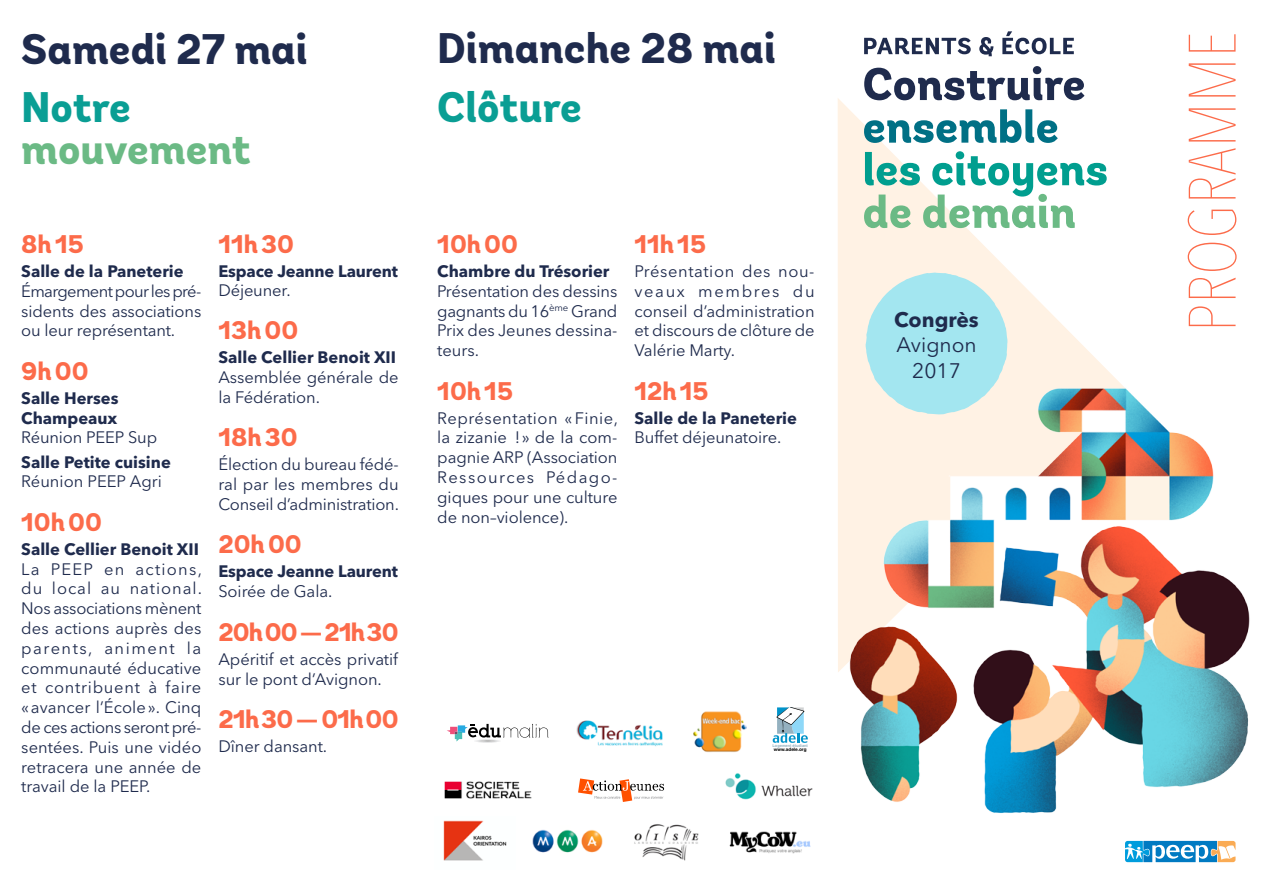
<style>
.page{position:relative;width:1263px;height:893px;background:#fff}
.page>*{position:absolute;margin:0;border:0;box-sizing:border-box;transform-origin:0 0}
.t1{font:200 condensed 66.15px "Avenir Next LT Pro";color:#fc6b4a}
.t2{font:800 42.75px "Andes";color:#1f2b4d}
.t3{font:800 42.75px "Andes";letter-spacing:-.005em;color:#0a9e94}
.t4{font:800 42.75px "Andes";color:#6bba85}
.t5{font:800 25.5px "Andes";color:#fc6b4a}
.t6{font:800 25.5px "Andes";letter-spacing:-.035em;color:#fc6b4a}
.t7{font:800 25.5px "Andes";letter-spacing:-.025em;color:#fc6b4a}
.t8{font:20.85px/25px "Avenir Next LT Pro";color:#1f2b4d;text-align:center}
.t9{font:700 20.85px "Avenir Next LT Pro";color:#1f2b4d}
.t10{font:16.5px/19.8px "Avenir Next LT Pro";letter-spacing:-.005em;color:#1f2b4d;text-align:justify}
.t11{font:700 16.5px/19.8px "Avenir Next LT Pro";color:#1f2b4d}
.t12{font:700 4.65px "Helvetica";color:#000}
.t13{font:700 3.9px "Helvetica";color:#94b1c0}
</style>
<div class="page">
<svg style="left:838px;top:98px;width:260px;height:263px;fill:#fff2e4"></svg>
<svg style="left:864px;top:38px;width:107px;height:16px"></svg>
<svg style="left:979px;top:37px;width:14px;height:19px"></svg>
<svg style="left:1002px;top:31px;width:72px;height:23px"></svg>
<svg style="left:864px;top:66px;width:220px;height:34px"></svg>
<svg style="left:864px;top:109px;width:194px;height:34px"></svg>
<svg style="left:864px;top:151px;width:243px;height:77px"></svg>
<img style="left:1127px;top:842px;width:109px;height:21px">
<svg style="left:1125px;top:842px;width:110px;height:20px"></svg>
<svg style="left:865px;top:272px;width:143px;height:89px;background:#b4e8ed"></svg>
<img style="left:838px;top:361px;width:412px;height:481px">
<hr style="left:473px;top:739px;width:28px;height:4px;background:#ebebec;border-radius:50%">
<svg style="left:447px;top:724px;width:101px;height:18px"></svg>
<img style="left:725px;top:773px;width:88px;height:27px">
<img style="left:576px;top:720px;width:87px;height:27px">
<img style="left:445px;top:781px;width:86px;height:18px">
<svg style="left:578px;top:778px;width:86px;height:24px"></svg>
<img style="left:634px;top:824px;width:65px;height:37px">
<img style="left:729px;top:831px;width:82px;height:23px">
<img style="left:693px;top:711px;width:54px;height:41px">
<svg style="left:773px;top:707px;width:35px;height:36px"></svg>
<img style="left:532px;top:829px;width:71px;height:24px">
<img style="left:443px;top:820px;width:64px;height:41px">
<h2 class="t2" style="left:21px;top:22px;width:288px">Samedi 27 mai</h2>
<h2 class="t3" style="left:21px;top:80px;width:111px">Notre</h2>
<h2 class="t4" style="left:21px;top:122px;width:231px">mouvement</h2>
<h3 class="t5" style="left:21px;top:228px;width:64px">8h15</h3>
<p class="t11" style="left:21px;top:261px;width:164px">Salle de la Paneterie</p>
<p class="t10" style="left:21px;top:281px;width:182px">Émargement pour les pré&shy;sidents des associations ou leur représentant.</p>
<h3 class="t5" style="left:21px;top:355px;width:69px">9h00</h3>
<p class="t11" style="left:21px;top:388px;width:99px">Salle Herses<br>Champeaux</p>
<p class="t10" style="left:21px;top:428px;width:137px">Réunion PEEP Sup</p>
<p class="t11" style="left:21px;top:452px;width:151px">Salle Petite cuisine</p>
<p class="t10" style="left:21px;top:472px;width:142px">Réunion PEEP Agri</p>
<h3 class="t5" style="left:21px;top:506px;width:82px">10h00</h3>
<p class="t11" style="left:21px;top:539px;width:179px">Salle Cellier Benoit XII</p>
<p class="t10" style="left:21px;top:559px;width:182px">La PEEP en actions, du local au national.<br>Nos associations mènent des actions auprès des parents, animent la communauté éducative et contribuent à faire «avancer l’École». Cinq de ces actions seront pré&shy;sentées. Puis une vidéo retracera une année de travail de la PEEP.</p>
<h3 class="t5" style="left:218px;top:228px;width:77px">11h30</h3>
<p class="t11" style="left:218px;top:261px;width:181px">Espace Jeanne Laurent</p>
<p class="t10" style="left:218px;top:280px;width:74px">Déjeuner.</p>
<h3 class="t5" style="left:218px;top:314px;width:81px">13h00</h3>
<p class="t11" style="left:218px;top:348px;width:179px">Salle Cellier Benoit XII</p>
<p class="t10" style="left:218px;top:368px;width:182px">Assemblée générale de la Fédération.</p>
<h3 class="t5" style="left:218px;top:421px;width:81px">18h30</h3>
<p class="t10" style="left:218px;top:455px;width:182px">Élection du bureau fédé&shy;ral par les membres du Conseil d’administration.</p>
<h3 class="t5" style="left:218px;top:528px;width:85px">20h00</h3>
<p class="t11" style="left:218px;top:562px;width:181px">Espace Jeanne Laurent</p>
<p class="t10" style="left:218px;top:582px;width:115px">Soirée de Gala.</p>
<h3 class="t6" style="left:218px;top:616px;width:182px">20h00 — 21h30</h3>
<p class="t10" style="left:218px;top:649px;width:181px">Apéritif et accès privatif sur le pont d’Avignon.</p>
<h3 class="t7" style="left:218px;top:703px;width:182px">21h30 — 01h00</h3>
<p class="t10" style="left:218px;top:736px;width:110px">Dîner dansant.</p>
<h2 class="t2" style="left:437px;top:22px;width:340px">Dimanche 28 mai</h2>
<h2 class="t3" style="left:437px;top:80px;width:146px">Clôture</h2>
<h3 class="t5" style="left:437px;top:228px;width:82px">10h00</h3>
<p class="t11" style="left:437px;top:261px;width:174px">Chambre du Trésorier</p>
<p class="t10" style="left:437px;top:281px;width:182px">Présentation des dessins gagnants du 16<sup>ème</sup> Grand Prix des Jeunes dessina&shy;teurs.</p>
<h3 class="t5" style="left:437px;top:375px;width:77px">10h15</h3>
<p class="t10" style="left:437px;top:408px;width:182px">Représentation « Finie, la zizanie !» de la com&shy;pagnie ARP (Association Ressources Pédago&shy;giques pour une culture de non–violence).</p>
<h3 class="t5" style="left:634px;top:228px;width:73px">11h15</h3>
<p class="t10" style="left:634px;top:261px;width:182px">Présentation des nou&shy;veaux membres du conseil d’administration et discours de clôture de Valérie Marty.</p>
<h3 class="t5" style="left:634px;top:375px;width:76px">12h15</h3>
<p class="t11" style="left:634px;top:408px;width:164px">Salle de la Paneterie</p>
<p class="t10" style="left:634px;top:428px;width:148px">Buffet déjeunatoire.</p>
<p class="t13" style="left:772px;top:742px;width:37px">Logement étudiant</p>
<p class="t12" style="left:774px;top:746px;width:34px">www.adele.org</p>
<p class="t9" style="left:894px;top:307px;width:86px">Congrès</p>
<p class="t8" style="left:896px;top:333px;width:82px">Avignon<br>2017</p>
<h1 class="t1" style="left:1173px;top:332px;width:302px;rotate:-90deg">PROGRAMME</h1>
</div>
